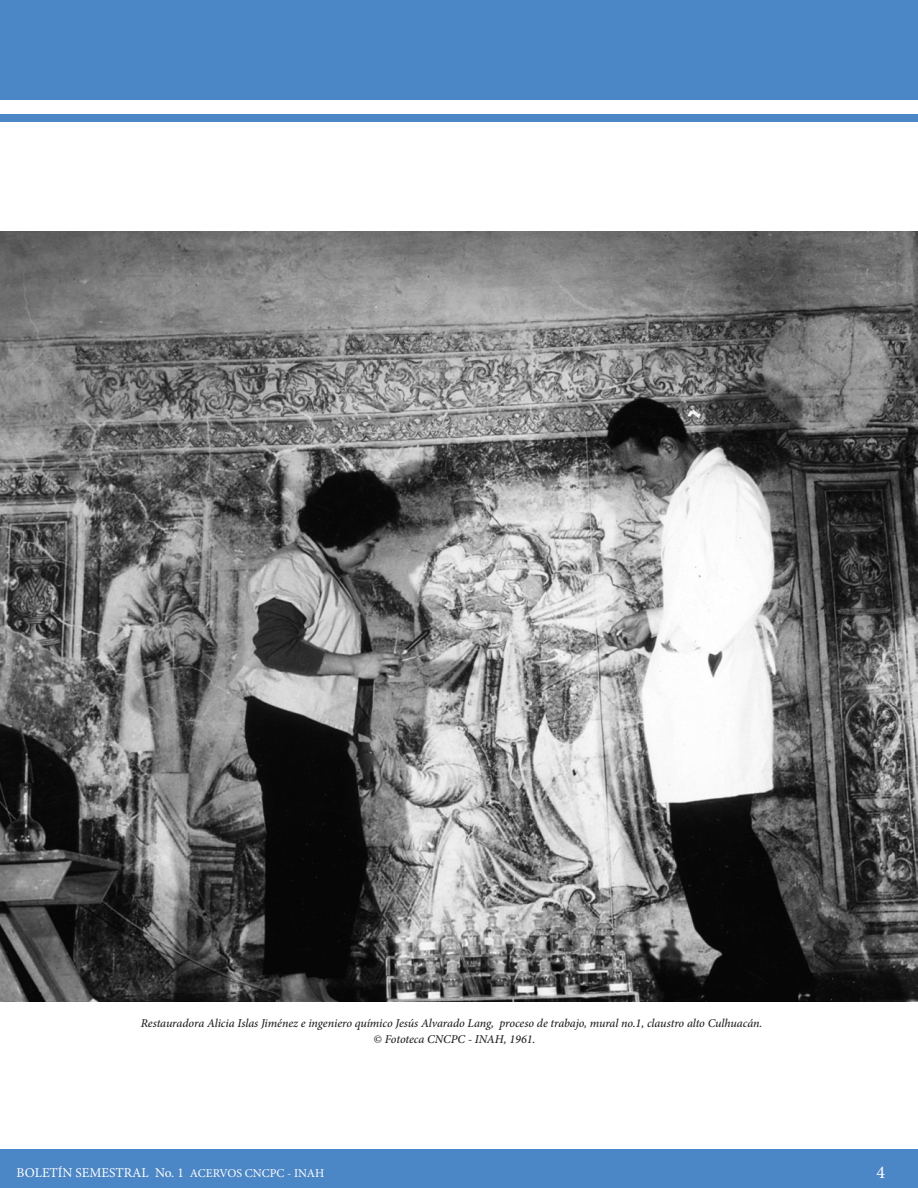
<style>
.page{position:relative;width:918px;height:1188px;background:#fff}
.page>*{position:absolute;margin:0;border:0;box-sizing:border-box;transform-origin:0 0}
.t1{font:18px "Minion Pro";color:#fff}
.t2{font:13.5px "Minion Pro Regular 3";color:#fff}
.t3{font:italic 500 12px "Minion Pro";letter-spacing:-.01em;color:#231f20}
.s1{font-size:12px}
</style>
<div class="page">
<div style="left:0;top:1149px;width:918px;height:39px;background:#4b86c6"></div>
<div style="left:0;top:0;width:918px;height:99px;background:#4b86c6"></div>
<div style="left:0;top:114px;width:918px;height:8px;background:#4b86c6"></div>
<img style="left:0;top:232px;width:918px;height:769px">
<p class="t3" style="left:141px;top:1015px;width:623px">Restauradora Alicia Islas Jiménez e ingeniero químico Jesús Alvarado Lang, proceso de trabajo, mural no.1, claustro alto Culhuacán.</p>
<p class="t3" style="left:373px;top:1031px;width:163px">© Fototeca CNCPC - INAH, 1961.</p>
<p class="t2" style="left:17px;top:1164px;width:309px">BOLETÍN SEMESTRAL No. 1 <span class="s1">ACERVOS CNCPC - INAH</span></p>
<h1 class="t1" style="left:876px;top:1160px;width:10px">4</h1>
</div>
